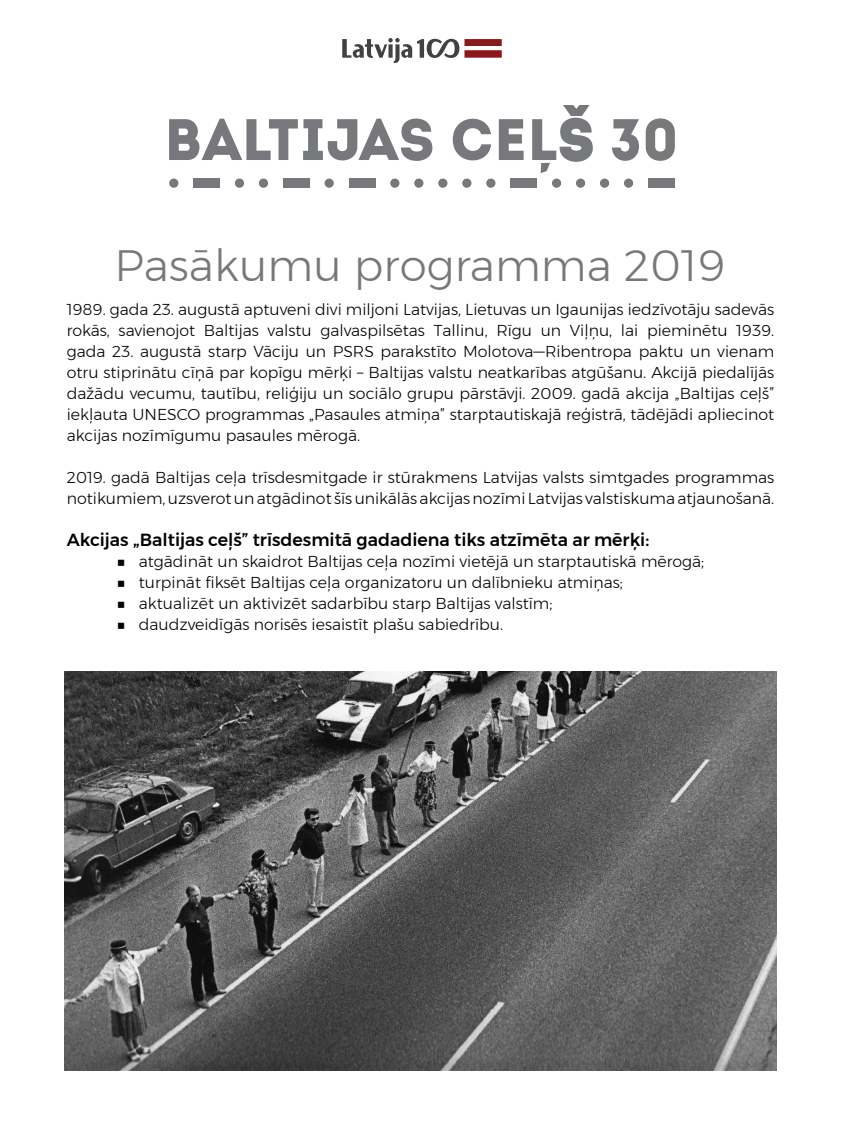
<style>
.page{position:relative;width:844px;height:1141px;background:#fff}
.page>*{position:absolute;margin:0;border:0;box-sizing:border-box;transform-origin:0 0}
.t1{font:300 43.75px "Montserrat";letter-spacing:.005em;color:#77787b}
.t2{font:500 17.5px "Montserrat";color:#000}
.t3{font:300 15.75px/21px "Montserrat";color:#000;text-align:justify}
</style>
<div class="page">
<img style="left:65px;top:672px;width:710px;height:399px">
<svg style="left:342px;top:38px;width:159px;height:25px"></svg>
<hr style="left:464px;top:47px;width:37px;height:3px;background:#fff">
<svg style="left:169px;top:118px;width:263px;height:43px"></svg>
<svg style="left:452px;top:119px;width:39px;height:41px"></svg>
<svg style="left:498px;top:119px;width:25px;height:41px"></svg>
<svg style="left:612px;top:119px;width:27px;height:42px"></svg>
<svg style="left:645px;top:118px;width:29px;height:43px"></svg>
<div style="left:169px;top:179px;width:9px;height:9px;background:#77787b;border-radius:50%"></div>
<div style="left:235px;top:179px;width:9px;height:9px;background:#77787b;border-radius:50%"></div>
<div style="left:259px;top:179px;width:9px;height:9px;background:#77787b;border-radius:50%"></div>
<div style="left:390px;top:179px;width:9px;height:9px;background:#77787b;border-radius:50%"></div>
<div style="left:414px;top:179px;width:9px;height:9px;background:#77787b;border-radius:50%"></div>
<div style="left:438px;top:179px;width:9px;height:9px;background:#77787b;border-radius:50%"></div>
<div style="left:462px;top:179px;width:9px;height:9px;background:#77787b;border-radius:50%"></div>
<div style="left:486px;top:179px;width:9px;height:9px;background:#77787b;border-radius:50%"></div>
<div style="left:551px;top:179px;width:10px;height:9px;background:#77787b;border-radius:50%"></div>
<div style="left:575px;top:179px;width:10px;height:9px;background:#77787b;border-radius:50%"></div>
<div style="left:599px;top:179px;width:10px;height:9px;background:#77787b;border-radius:50%"></div>
<div style="left:623px;top:179px;width:10px;height:9px;background:#77787b;border-radius:50%"></div>
<div style="left:324px;top:179px;width:10px;height:9px;background:#77787b;border-radius:50%"></div>
<div style="left:193px;top:179px;width:27px;height:9px;background:#77787b"></div>
<div style="left:283px;top:179px;width:27px;height:9px;background:#77787b"></div>
<div style="left:348px;top:179px;width:27px;height:9px;background:#77787b"></div>
<div style="left:510px;top:179px;width:27px;height:9px;background:#77787b"></div>
<div style="left:647px;top:179px;width:27px;height:9px;background:#77787b"></div>
<svg style="left:532px;top:105px;width:61px;height:68px"></svg>
<h1 class="t1" style="left:114px;top:233px;width:612px">Pasākumu programma 2019</h1>
<p class="t3" style="left:67px;top:299px;width:708px">1989. gada 23. augustā aptuveni divi miljoni Latvijas, Lietuvas un Igaunijas iedzīvotāju sadevās rokās, savienojot Baltijas valstu galvaspilsētas Tallinu, Rīgu un Viļņu, lai pieminētu 1939. gada 23. augustā starp Vāciju un PSRS parakstīto Molotova—Ribentropa paktu un vienam otru stiprinātu cīņā par kopīgu mērķi – Baltijas valstu neatkarības atgūšanu. Akcijā piedalījās dažādu vecumu, tautību, reliģiju un sociālo grupu pārstāvji. 2009. gadā akcija „Baltijas ceļš” iekļauta UNESCO programmas „Pasaules atmiņa” starptautiskajā reģistrā, tādējādi apliecinot akcijas nozīmīgumu pasaules mērogā.</p>
<p class="t3" style="left:67px;top:467px;width:708px">2019. gadā Baltijas ceļa trīsdesmitgade ir stūrakmens Latvijas valsts simtgades programmas notikumiem, uzsverot un atgādinot šīs unikālās akcijas nozīmi Latvijas valstiskuma atjaunošanā.</p>
<p class="t2" style="left:67px;top:526px;width:584px">Akcijas „Baltijas ceļš” trīsdesmitā gadadiena tiks atzīmēta ar mērķi:</p>
<p class="t3" style="left:116px;top:551px;width:589px">■ atgādināt un skaidrot Baltijas ceļa nozīmi vietējā un starptautiskā mērogā;</p>
<p class="t3" style="left:116px;top:572px;width:508px">■ turpināt fiksēt Baltijas ceļa organizatoru un dalībnieku atmiņas;</p>
<p class="t3" style="left:116px;top:593px;width:437px">■ aktualizēt un aktivizēt sadarbību starp Baltijas valstīm;</p>
<p class="t3" style="left:116px;top:614px;width:388px">■ daudzveidīgās norisēs iesaistīt plašu sabiedrību.</p>
</div>
